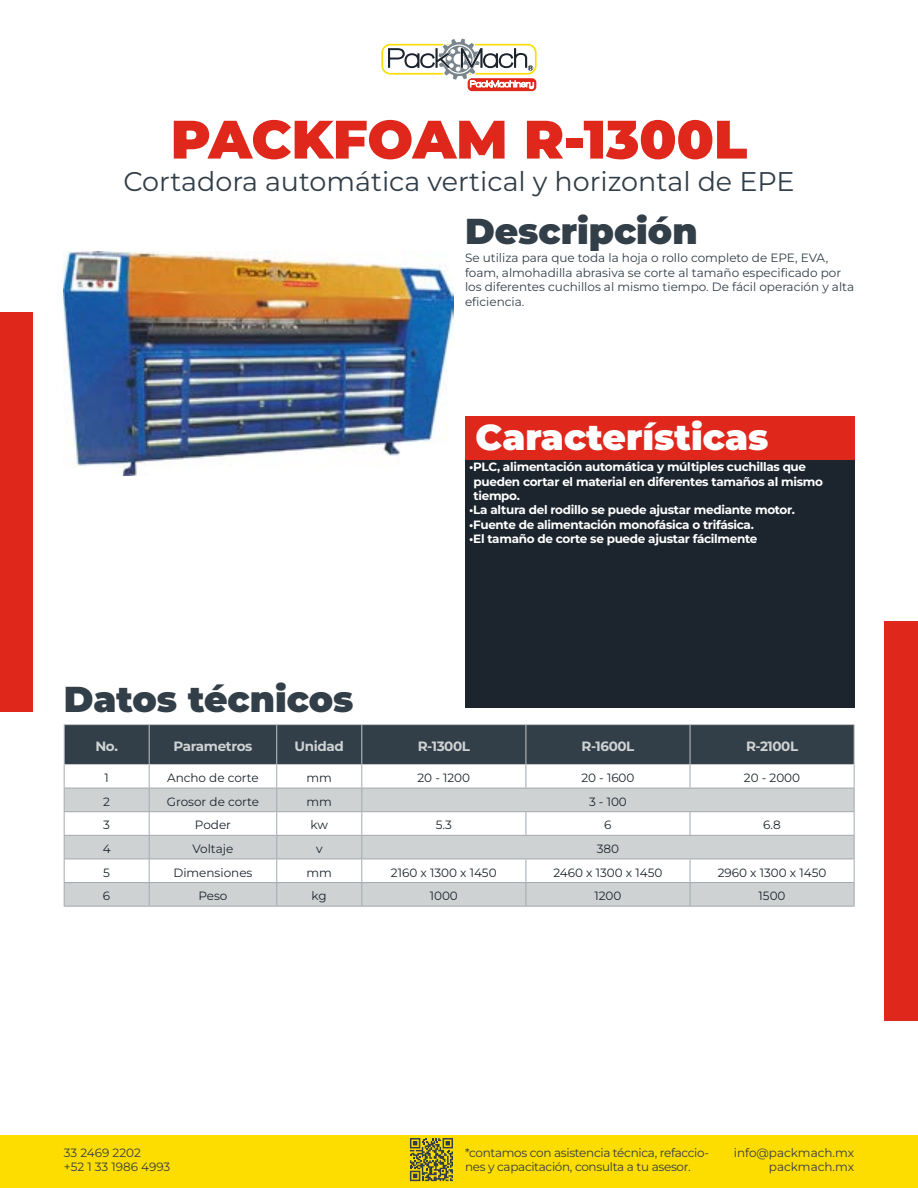
<style>
.page{position:relative;width:918px;height:1188px;background:#fff}
.page>*{position:absolute;margin:0;border:0;box-sizing:border-box;transform-origin:0 0}
.t1{font:900 54px "Montserrat";color:#df271c}
.t2{font:900 36px "Montserrat";color:#323e48}
.t3{font:900 36px "Montserrat";color:#fff}
.t4{font:27px "Montserrat";color:#323e48}
.t5{font:700 13.5px "Montserrat";letter-spacing:-.03em;color:#cfd2d3}
.t6{font:700 12px/14.4px "Montserrat";letter-spacing:-.025em;color:#fff}
.t7{font:12px/14.4px "Montserrat";color:#323e48}
.t8{font:12px "Montserrat";color:#1c252d}
.t9{font:12px/14.4px "Montserrat";letter-spacing:-.025em;color:#323e48}
</style>
<div class="page">
<div style="left:468px;top:78px;width:68px;height:13px;background:#df271c;border-radius:4px"></div>
<svg style="left:381px;top:39px;width:156px;height:50px"></svg>
<div style="left:0;top:1135px;width:918px;height:53px;background:#fddc00"></div>
<div style="left:0;top:312px;width:33px;height:400px;background:#df271c"></div>
<svg style="left:410px;top:1138px;width:43px;height:43px"></svg>
<div style="left:884px;top:621px;width:34px;height:400px;background:#df271c"></div>
<img style="left:64px;top:251px;width:389px;height:225px">
<div style="left:465px;top:460px;width:389px;height:248px;background:#1c252d"></div>
<div style="left:465px;top:416px;width:389px;height:44px;background:#df271c"></div>
<svg style="left:64px;top:725px;width:791px;height:181px"></svg>
<hr style="left:64px;top:906px;width:85px;height:1px;background:#a2a9ad">
<hr style="left:149px;top:906px;width:128px;height:1px;background:#a2a9ad">
<hr style="left:277px;top:906px;width:85px;height:1px;background:#a2a9ad">
<hr style="left:362px;top:906px;width:164px;height:1px;background:#a2a9ad">
<hr style="left:526px;top:906px;width:164px;height:1px;background:#a2a9ad">
<hr style="left:690px;top:906px;width:165px;height:1px;background:#a2a9ad">
<hr style="left:64px;top:724px;width:85px;height:1px;background:#c1c5c8">
<hr style="left:64px;top:725px;width:1px;height:39px;background:#c1c5c8">
<hr style="left:149px;top:724px;width:128px;height:1px;background:#c1c5c8">
<hr style="left:149px;top:725px;width:1px;height:39px;background:#c1c5c8">
<hr style="left:277px;top:724px;width:85px;height:1px;background:#c1c5c8">
<hr style="left:276px;top:725px;width:1px;height:39px;background:#c1c5c8">
<hr style="left:362px;top:724px;width:164px;height:1px;background:#c1c5c8">
<hr style="left:361px;top:725px;width:1px;height:39px;background:#c1c5c8">
<hr style="left:526px;top:724px;width:164px;height:1px;background:#c1c5c8">
<hr style="left:526px;top:725px;width:1px;height:39px;background:#c1c5c8">
<hr style="left:690px;top:724px;width:165px;height:1px;background:#c1c5c8">
<hr style="left:690px;top:725px;width:1px;height:39px;background:#c1c5c8">
<hr style="left:854px;top:725px;width:1px;height:39px;background:#c1c5c8">
<hr style="left:64px;top:764px;width:85px;height:1px;background:#c1c5c8">
<hr style="left:149px;top:764px;width:128px;height:1px;background:#c1c5c8">
<hr style="left:277px;top:764px;width:85px;height:1px;background:#c1c5c8">
<hr style="left:362px;top:764px;width:164px;height:1px;background:#c1c5c8">
<hr style="left:526px;top:764px;width:164px;height:1px;background:#c1c5c8">
<hr style="left:690px;top:764px;width:165px;height:1px;background:#c1c5c8">
<h1 class="t1" style="left:171px;top:114px;width:578px">PACKFOAM R-1300L</h1>
<h3 class="t4" style="left:123px;top:171px;width:673px">Cortadora automática vertical y horizontal de EPE</h3>
<h2 class="t2" style="left:465px;top:214px;width:234px">Descripción</h2>
<p class="t7" style="left:465px;top:252px;width:391px">Se utiliza para que toda la hoja o rollo completo de EPE, EVA, foam, almohadilla abrasiva se corte al tamaño especificado por los diferentes cuchillos al mismo tiempo. De fácil operación y alta eficiencia.</p>
<h2 class="t3" style="left:476px;top:421px;width:294px">Características</h2>
<h2 class="t2" style="left:64px;top:683px;width:291px">Datos técnicos</h2>
<p class="t6" style="left:474px;top:460px;width:351px;text-indent:-4px">•PLC, alimentación automática y múltiples cuchillas que pueden cortar el material en diferentes tamaños al mismo tiempo.</p>
<p class="t6" style="left:469px;top:504px;width:327px">•La altura del rodillo se puede ajustar mediante motor.</p>
<p class="t6" style="left:469px;top:518px;width:286px">•Fuente de alimentación monofásica o trifásica.</p>
<p class="t6" style="left:469px;top:532px;width:290px">•El tamaño de corte se puede ajustar fácilmente</p>
<p class="t5" style="left:95px;top:740px;width:24px">No.</p>
<p class="t5" style="left:174px;top:740px;width:80px">Parametros</p>
<p class="t5" style="left:295px;top:740px;width:51px">Unidad</p>
<p class="t5" style="left:418px;top:740px;width:54px">R-1300L</p>
<p class="t5" style="left:582px;top:740px;width:54px">R-1600L</p>
<p class="t5" style="left:746px;top:740px;width:54px">R-2100L</p>
<p class="t8" style="left:105px;top:773px;width:6px">1</p>
<p class="t8" style="left:167px;top:773px;width:93px">Ancho de corte</p>
<p class="t8" style="left:307px;top:773px;width:27px">mm</p>
<p class="t8" style="left:418px;top:773px;width:54px">20 - 1200</p>
<p class="t8" style="left:581px;top:773px;width:55px">20 - 1600</p>
<p class="t8" style="left:744px;top:773px;width:58px">20 - 2000</p>
<p class="t8" style="left:103px;top:797px;width:8px">2</p>
<p class="t8" style="left:167px;top:797px;width:94px">Grosor de corte</p>
<p class="t8" style="left:307px;top:797px;width:27px">mm</p>
<p class="t8" style="left:589px;top:797px;width:39px">3 - 100</p>
<p class="t8" style="left:103px;top:820px;width:8px">3</p>
<p class="t8" style="left:195px;top:820px;width:38px">Poder</p>
<p class="t8" style="left:311px;top:820px;width:19px">kw</p>
<p class="t8" style="left:436px;top:820px;width:18px">5.3</p>
<p class="t8" style="left:604px;top:820px;width:9px">6</p>
<p class="t8" style="left:763px;top:820px;width:19px">6.8</p>
<p class="t8" style="left:103px;top:844px;width:9px">4</p>
<p class="t8" style="left:192px;top:844px;width:42px">Voltaje</p>
<p class="t8" style="left:316px;top:844px;width:8px">v</p>
<p class="t8" style="left:597px;top:844px;width:24px">380</p>
<p class="t8" style="left:103px;top:868px;width:8px">5</p>
<p class="t8" style="left:173px;top:868px;width:81px">Dimensiones</p>
<p class="t8" style="left:307px;top:868px;width:27px">mm</p>
<p class="t8" style="left:391px;top:868px;width:107px">2160 x 1300 x 1450</p>
<p class="t8" style="left:553px;top:868px;width:111px">2460 x 1300 x 1450</p>
<p class="t8" style="left:718px;top:868px;width:110px">2960 x 1300 x 1450</p>
<p class="t8" style="left:103px;top:891px;width:9px">6</p>
<p class="t8" style="left:198px;top:891px;width:31px">Peso</p>
<p class="t8" style="left:312px;top:891px;width:17px">kg</p>
<p class="t8" style="left:430px;top:891px;width:30px">1000</p>
<p class="t8" style="left:594px;top:891px;width:29px">1200</p>
<p class="t8" style="left:759px;top:891px;width:29px">1500</p>
<p class="t7" style="left:64px;top:1146px;width:108px">33 2469 2202<br>+52 1 33 1986 4993</p>
<p class="t9" style="left:465px;top:1146px;width:246px">*contamos con asistencia técnica, refaccio&shy;nes y capacitación, consulta a tu asesor.</p>
<p class="t7" style="left:734px;top:1146px;width:122px;text-align:right">info@packmach.mx packmach.mx</p>
</div>
